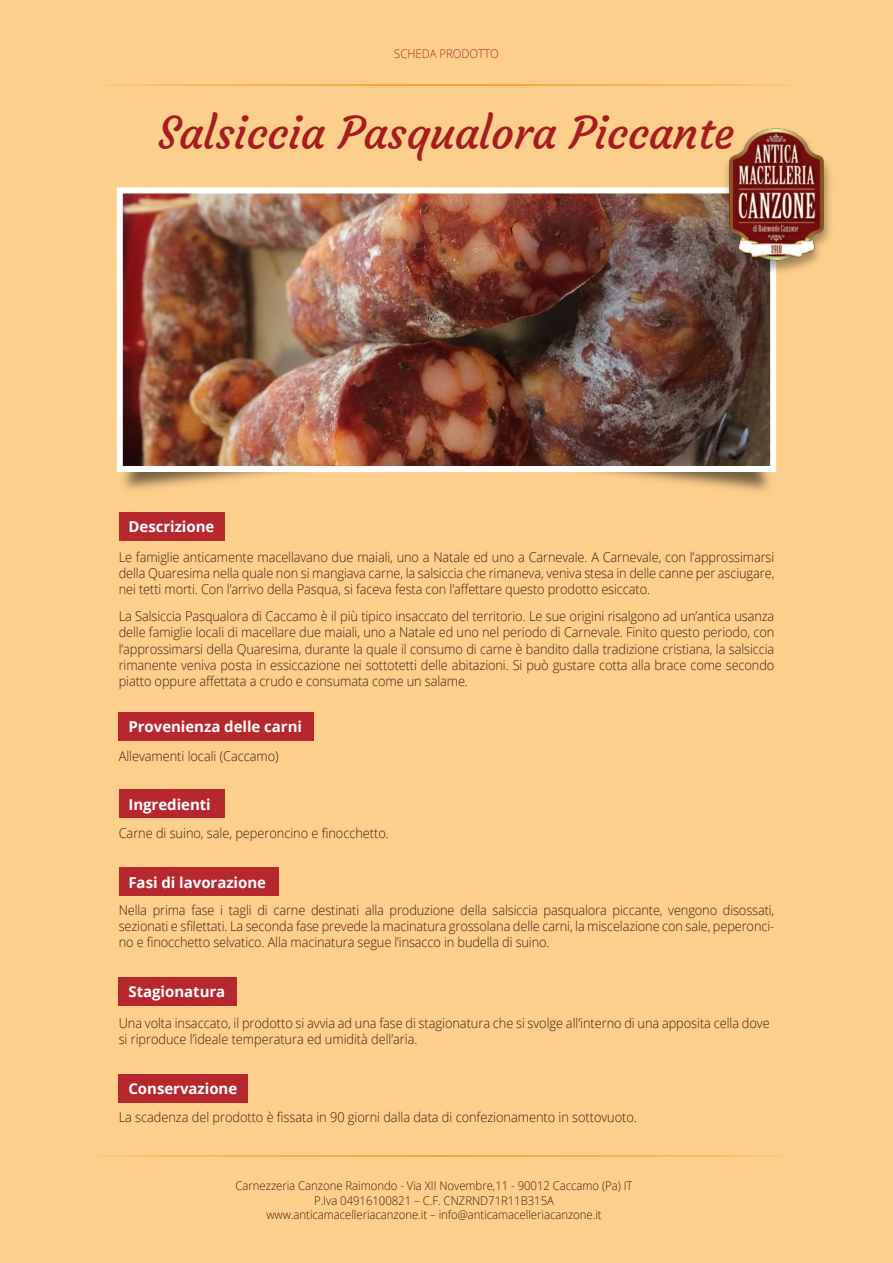
<style>
.page{position:relative;width:893px;height:1263px;background:#fdcf8c}
.page>*{position:absolute;margin:0;border:0;box-sizing:border-box;transform-origin:0 0}
.t1{font:45px "Courgette";letter-spacing:-.005em;color:#a61c1f}
.t2{font:700 15px "Open Sans";letter-spacing:-.005em;color:#fff}
.t3{font:300 13.5px/16.2px "Open Sans";letter-spacing:-.005em;color:#3a2111;text-align:justify;scale:.95 1}
.t4{font:300 12px/14.4px "Open Sans";letter-spacing:-.005em;color:#3a2111;text-align:center;scale:.95 1}
.t5{font:300 12px "Open Sans";letter-spacing:-.005em;color:#b7282e;scale:.95 1}
</style>
<div class="page">
<img style="left:116px;top:400px;width:173px;height:138px">
<img style="left:592px;top:401px;width:185px;height:90px">
<img style="left:124px;top:194px;width:645px;height:271px">
<svg style="left:91px;top:1155px;width:699px;height:2px"></svg>
<div style="left:119px;top:512px;width:105px;height:28px;background:#b7282e"></div>
<div style="left:119px;top:867px;width:159px;height:28px;background:#b7282e"></div>
<div style="left:119px;top:712px;width:195px;height:29px;background:#b7282e"></div>
<div style="left:119px;top:789px;width:105px;height:29px;background:#b7282e"></div>
<div style="left:119px;top:977px;width:118px;height:28px;background:#b7282e"></div>
<div style="left:119px;top:1074px;width:129px;height:28px;background:#b7282e"></div>
<div style="left:117px;top:187px;width:659px;height:285px;border:6px solid #fff"></div>
<svg style="left:100px;top:84px;width:696px;height:2px"></svg>
<img style="left:719px;top:161px;width:112px;height:117px">
<img style="left:726px;top:128px;width:99px;height:136px">
<p class="t5" style="left:394px;top:46px;width:111px">SCHEDA PRODOTTO</p>
<h1 class="t1" style="left:158px;top:105px;width:579px">Salsiccia Pasqualora Piccante</h1>
<p class="t2" style="left:128px;top:516px;width:87px">Descrizione</p>
<p class="t3" style="left:119px;top:548px;width:692px">Le famiglie anticamente macellavano due maiali, uno a Natale ed uno a Carnevale. A Carnevale, con l’approssimarsi della Quaresima nella quale non si mangiava carne, la salsiccia che rimaneva, veniva stesa in delle canne per asciugare, nei tetti morti. Con l’arrivo della Pasqua, si faceva festa con l’affettare questo prodotto esiccato.</p>
<p class="t3" style="left:119px;top:608px;width:692px">La Salsiccia Pasqualora di Caccamo è il più tipico insaccato del territorio. Le sue origini risalgono ad un’antica usanza delle famiglie locali di macellare due maiali, uno a Natale ed uno nel periodo di Carnevale. Finito questo periodo, con l’approssimarsi della Quaresima, durante la quale il consumo di carne è bandito dalla tradizione cristiana, la salsiccia rimanente veniva posta in essiccazione nei sottotetti delle abitazioni. Si può gustare cotta alla brace come secondo piatto oppure affettata a crudo e consumata come un salame.</p>
<p class="t2" style="left:128px;top:716px;width:175px">Provenienza delle carni</p>
<p class="t3" style="left:119px;top:748px;width:170px">Allevamenti locali (Caccamo)</p>
<p class="t2" style="left:128px;top:793px;width:84px">Ingredienti</p>
<p class="t3" style="left:119px;top:825px;width:286px">Carne di suino, sale, peperoncino e finocchetto.</p>
<p class="t2" style="left:128px;top:872px;width:139px">Fasi di lavorazione</p>
<p class="t3" style="left:119px;top:901px;width:692px">Nella prima fase i tagli di carne destinati alla produzione della salsiccia pasqualora piccante, vengono disossati, sezionati e sfilettati. La seconda fase prevede la macinatura grossolana delle carni, la miscelazione con sale, peperonci&shy;no e finocchetto selvatico. Alla macinatura segue l’insacco in budella di suino.</p>
<p class="t2" style="left:128px;top:981px;width:98px">Stagionatura</p>
<p class="t3" style="left:119px;top:1014px;width:687px">Una volta insaccato, il prodotto si avvia ad una fase di stagionatura che si svolge all’interno di una apposita cella dove si riproduce l’ideale temperatura ed umidità dell’aria.</p>
<p class="t2" style="left:128px;top:1078px;width:110px">Conservazione</p>
<p class="t3" style="left:119px;top:1109px;width:547px">La scadenza del prodotto è fissata in 90 giorni dalla data di confezionamento in sottovuoto.</p>
<p class="t4" style="left:236px;top:1178px;width:419px">Carnezzeria Canzone Raimondo - Via XII Novembre,11 - 90012 Caccamo (Pa) IT<br>P.Iva 04916100821 – C.F. CNZRND71R11B315A www.anticamacelleriacanzone.it – info@anticamacelleriacanzone.it</p>
</div>
